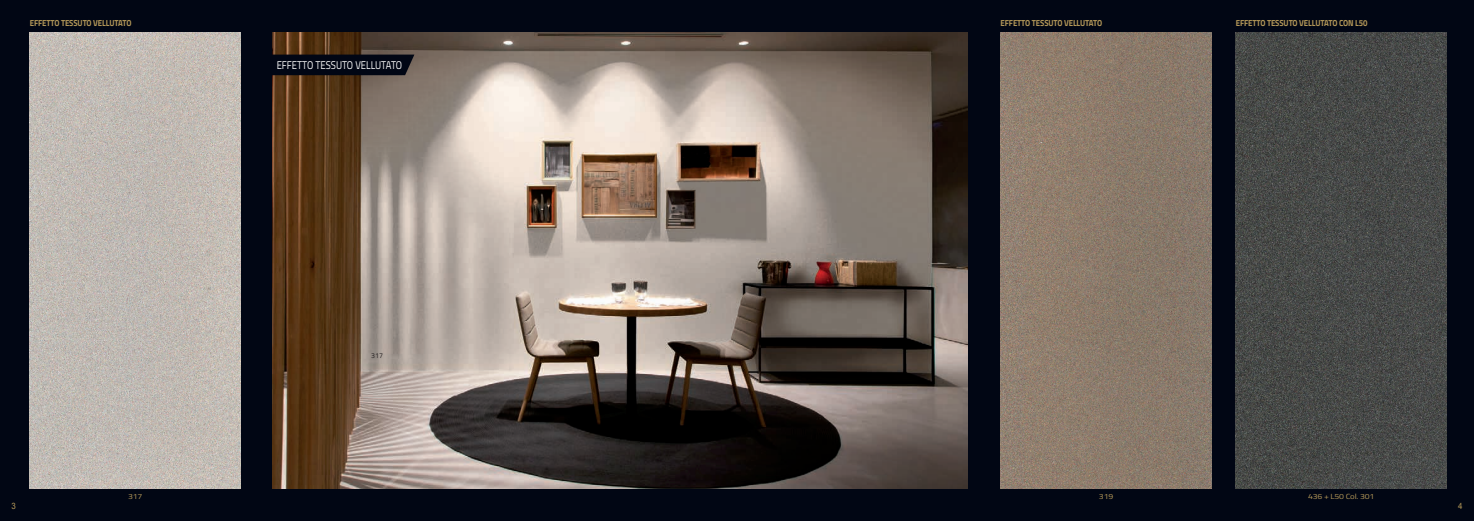
<style>
.page{position:relative;width:1474px;height:521px;background:#fff}
.page>*{position:absolute;margin:0;border:0;box-sizing:border-box;transform-origin:0 0}
.t1{font:11.2px "Titillium";color:#fff;scale:.85 1}
.t2{font:700 8.75px "Titillium";letter-spacing:-.015em;color:#b39758;scale:.9 1}
.t3{font:8.75px "Arial";color:#b39758;scale:.9 1}
.t4{font:7.44px "Titillium";letter-spacing:-.02em;color:#b39758;scale:1.18 1}
.t5{font:7px "Titillium";color:#231f20}
</style>
<div class="page">
<div style="left:0;top:0;width:1473px;height:521px;background:#010614"></div>
<img style="left:273px;top:32px;width:694px;height:457px">
<svg style="left:273px;top:55px;width:141px;height:20px"></svg>
<img style="left:30px;top:32px;width:211px;height:457px">
<img style="left:1000px;top:32px;width:211px;height:457px">
<img style="left:1235px;top:32px;width:211px;height:457px">
<p class="t2" style="left:30px;top:17px;width:115px">EFFETTO TESSUTO VELLUTATO</p>
<p class="t2" style="left:1000px;top:17px;width:115px">EFFETTO TESSUTO VELLUTATO</p>
<p class="t2" style="left:1235px;top:17px;width:148px">EFFETTO TESSUTO VELLUTATO CON L50</p>
<p class="t1" style="left:277px;top:57px;width:149px">EFFETTO TESSUTO VELLUTATO</p>
<p class="t5" style="left:371px;top:350px;width:13px">317</p>
<p class="t4" style="left:128px;top:490px;width:14px">317</p>
<p class="t4" style="left:1098px;top:490px;width:14px">319</p>
<p class="t4" style="left:1307px;top:490px;width:58px">436 + L50 Col. 301</p>
<p class="t3" style="left:11px;top:500px;width:6px">3</p>
<p class="t3" style="left:1457px;top:500px;width:6px">4</p>
</div>
